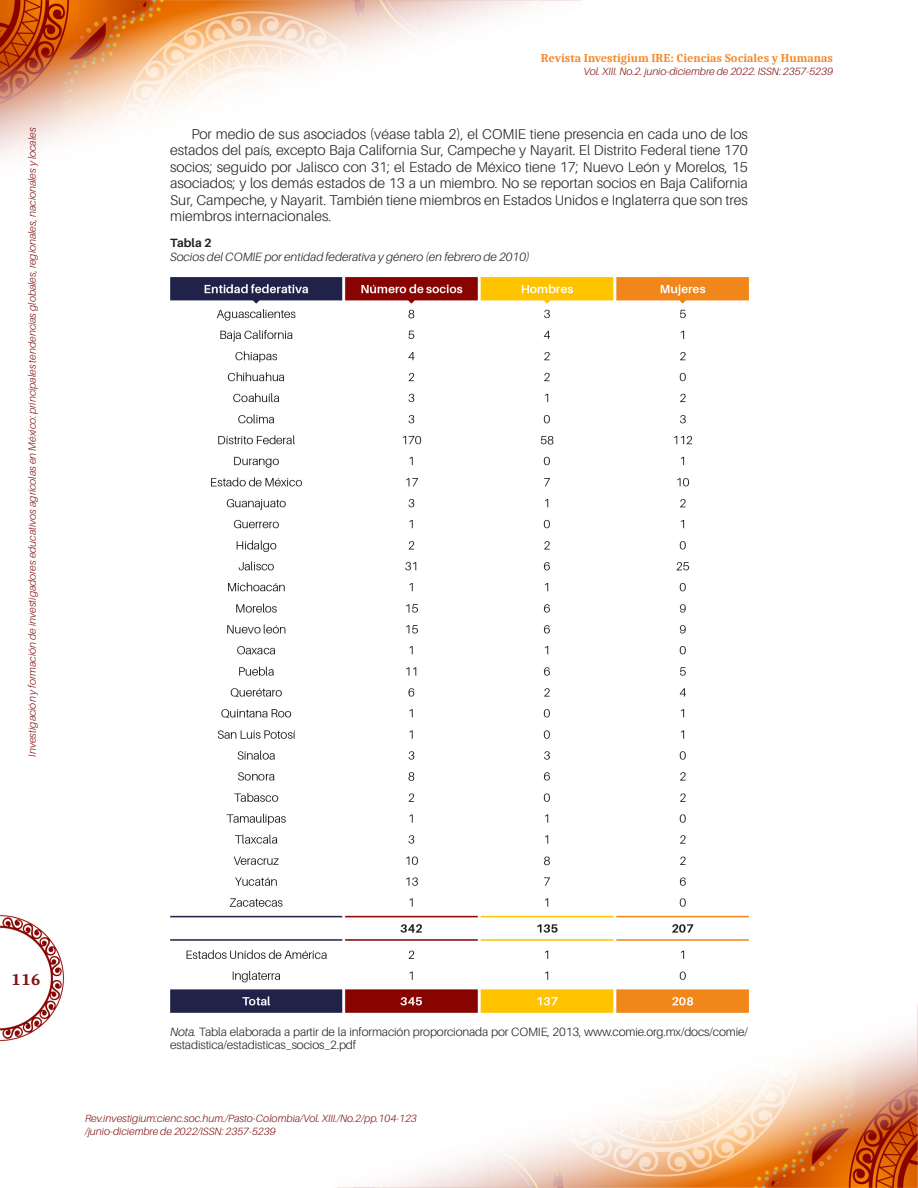
<style>
.page{position:relative;width:918px;height:1188px;background:#fff}
.page>*{position:absolute;margin:0;border:0;box-sizing:border-box;transform-origin:0 0}
.t1{font:700 16.5px "Caladea";color:#831416}
.Texto_Base_Sangría{font:300 14.25px/16.5px "Aileron";color:#231f20;text-align:justify}
.Texto_Tabla{font:300 12px/13.5px "Aileron";letter-spacing:-.01em;color:#231f20}
.Texto_Tabla-2{font:italic 300 12px "Aileron";color:#231f20}
.t2{font:700 12px "Caladea";color:#f6892b}
.Título_Tabla{font:700 12px "Aileron";color:#231f20}
.t3{font:italic 300 10.5px/12.6px "Aileron";color:#831416}
.s1{font-style:italic}
</style>
<div class="page">
<img style="left:0;top:0;width:918px;height:1188px">
<img style="left:170px;top:277px;width:578px;height:735px">
<p class="t3" style="left:26px;top:757px;width:631px;rotate:-90deg">Investigación y formación de investigadores educativos agrícolas en México: principales tendencias globales, regionales, nacionales y locales</p>
<p class="t2" style="left:541px;top:51px;width:294px">Revista Investigium IRE: Ciencias Sociales y Humanas</p>
<p class="t3" style="left:584px;top:65px;width:251px">Vol. XIII. No.2. junio-diciembre de 2022. ISSN: 2357-5239</p>
<p class="Texto_Base_Sangría" style="left:170px;top:125px;width:579px;text-indent:21px">Por medio de sus asociados (véase tabla 2), el COMIE tiene presencia en cada uno de los estados del país, excepto Baja California Sur, Campeche y Nayarit. El Distrito Federal tiene 170 socios; seguido por Jalisco con 31; el Estado de México tiene 17; Nuevo León y Morelos, 15 asociados; y los demás estados de 13 a un miembro. No se reportan socios en Baja California Sur, Campeche, y Nayarit. También tiene miembros en Estados Unidos e Inglaterra que son tres miembros internacionales.</p>
<p class="Título_Tabla" style="left:170px;top:236px;width:43px">Tabla 2</p>
<p class="Texto_Tabla-2" style="left:170px;top:250px;width:361px">Socios del COMIE por entidad federativa y género (en febrero de 2010)</p>
<p class="t1" style="left:11px;top:970px;width:31px">116</p>
<p class="Texto_Tabla" style="left:170px;top:1025px;width:579px"><span class="s1">Nota.</span> Tabla elaborada a partir de la información proporcionada por COMIE, 2013, www.comie.org.mx/docs/comie/ estadistica/estadisticas_socios_2.pdf</p>
<p class="t3" style="left:85px;top:1112px;width:333px">Rev.investigium:cienc.soc.hum./Pasto-Colombia/Vol. XIII./No.2/pp.104-123 /junio-diciembre de 2022/ISSN: 2357-5239</p>
</div>
